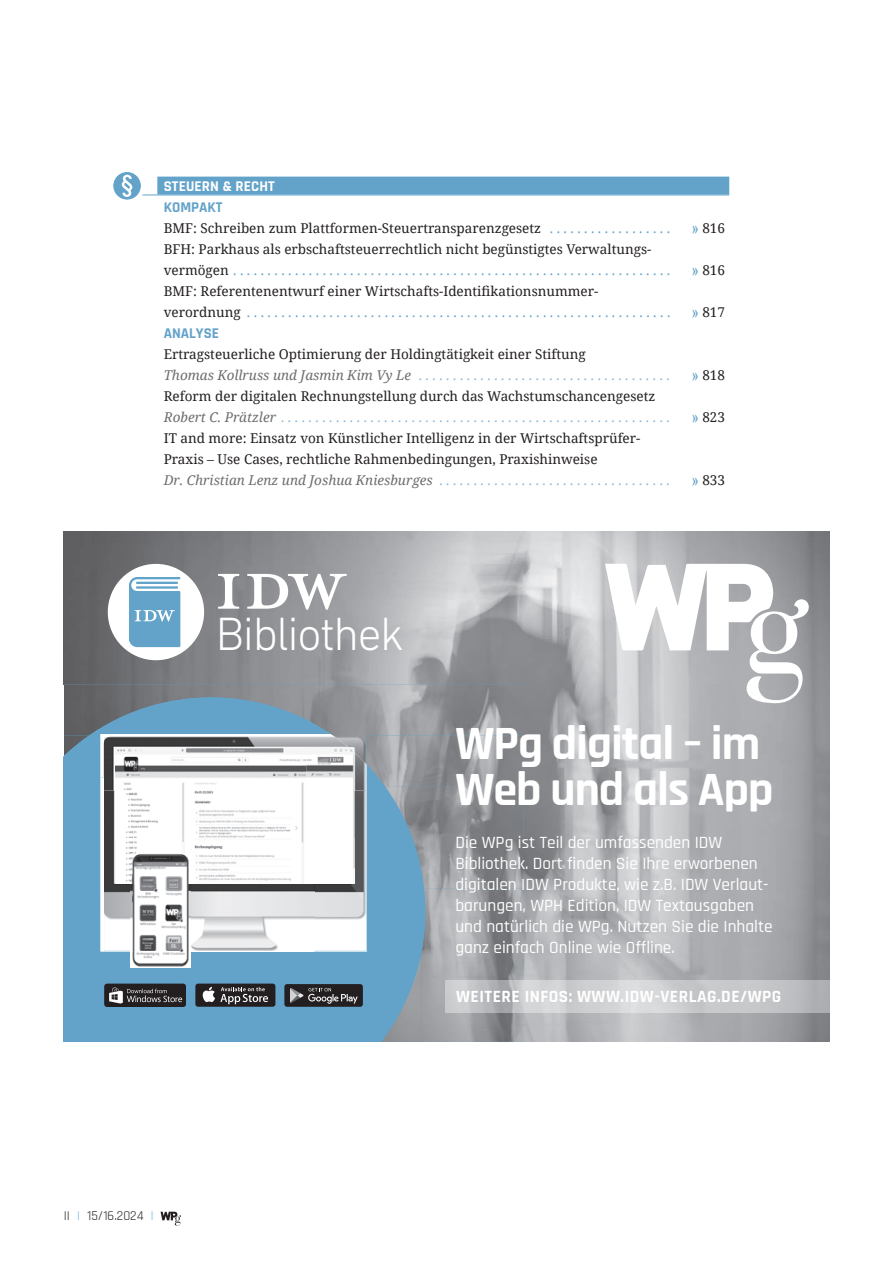
<style>
.page{position:relative;width:893px;height:1263px;background:#fff}
.page>*{position:absolute;margin:0;border:0;box-sizing:border-box;transform-origin:0 0}
.t1{font:700 48.3px/45.9px "Rajdhani";letter-spacing:-.02em;color:#fff}
.t2{font:300 47.55px "DIN Next LT Pro";letter-spacing:-.03em;color:#fff}
.t3{font:500 17.4px/21px "Rajdhani";color:#fff}
.t4{font:700 17.4px "Rajdhani";letter-spacing:.03em;color:#fff}
.t5{font:700 15px "Rajdhani";color:#63a3ca}
.t6{font:700 15px "Rajdhani";letter-spacing:.01em;color:#fff}
.t7{font:13.5px/21px "Noto Serif";color:#231f20}
.t8{font:13.5px "Rajdhani";color:#231f20}
.s1{color:#63a3ca}
.s2{font-size:20.25px;color:#63a3ca}
.s3{font-style:italic;color:#6c6d70}
.s4{font-style:italic;color:#90b9d8}
</style>
<div class="page">
<svg style="left:161px;top:1212px;width:20px;height:13px"></svg>
<div style="left:157px;top:177px;width:572px;height:18px;background:#63a3ca"></div>
<hr style="left:142px;top:195px;width:587px;height:1px;background:#63a3ca">
<div style="left:114px;top:173px;width:26px;height:26px;background:#63a3ca;border-radius:50%"></div>
<div style="left:114px;top:172px;width:27px;height:27px;border:1px solid #63a3ca;border-radius:50%"></div>
<svg style="left:122px;top:175px;width:10px;height:22px"></svg>
<img style="left:64px;top:532px;width:153px;height:152px">
<img style="left:217px;top:532px;width:612px;height:152px">
<img style="left:64px;top:684px;width:459px;height:51px">
<img style="left:523px;top:684px;width:153px;height:296px">
<img style="left:425px;top:735px;width:98px;height:52px">
<img style="left:425px;top:787px;width:98px;height:102px">
<img style="left:425px;top:889px;width:98px;height:153px">
<svg style="left:605px;top:564px;width:204px;height:140px"></svg>
<img style="left:445px;top:980px;width:384px;height:32px">
<svg style="left:64px;top:697px;width:361px;height:345px;background:#6d9ebd"></svg>
<svg style="left:247px;top:574px;width:100px;height:36px"></svg>
<svg style="left:218px;top:574px;width:21px;height:35px"></svg>
<div style="left:108px;top:564px;width:96px;height:96px;background:#fff;border-radius:50%"></div>
<svg style="left:129px;top:577px;width:51px;height:70px;background:#7bb1d2"></svg>
<img style="left:100px;top:734px;width:267px;height:43px">
<img style="left:100px;top:777px;width:31px;height:175px">
<img style="left:314px;top:777px;width:53px;height:175px">
<img style="left:190px;top:951px;width:124px;height:1px">
<img style="left:104px;top:737px;width:262px;height:53px">
<img style="left:104px;top:790px;width:27px;height:161px">
<img style="left:314px;top:790px;width:52px;height:161px">
<img style="left:190px;top:884px;width:71px;height:67px">
<img style="left:261px;top:884px;width:53px;height:67px">
<img style="left:115px;top:747px;width:96px;height:91px">
<img style="left:211px;top:747px;width:143px;height:91px">
<img style="left:115px;top:838px;width:239px;height:46px">
<img style="left:131px;top:884px;width:59px;height:83px">
<img style="left:131px;top:852px;width:59px;height:32px">
<div style="left:195px;top:983px;width:80px;height:24px;background:#231f20;border-radius:3px"></div>
<svg style="left:202px;top:987px;width:66px;height:17px"></svg>
<div style="left:284px;top:984px;width:79px;height:23px;background:#231f20;border-radius:3px"></div>
<svg style="left:290px;top:988px;width:68px;height:16px"></svg>
<div style="left:104px;top:984px;width:82px;height:23px;background:#231f20;border-radius:3px"></div>
<svg style="left:109px;top:987px;width:73px;height:16px"></svg>
<p class="t6" style="left:164px;top:177px;width:113px">STEUERN &amp; RECHT</p>
<p class="t5" style="left:164px;top:198px;width:60px">KOMPAKT</p>
<p class="t7" style="left:164px;top:217px;width:563px">BMF: Schreiben zum Plattformen-Steuertransparenzgesetz <span class="s1">. . . . . . . . . . . . . . . . . .</span> <span class="s2">»</span> 816<br>BFH: Parkhaus als erbschaftsteuerrechtlich nicht begünstigtes Verwaltungs-<br>vermögen <span class="s1">. . . . . . . . . . . . . . . . . . . . . . . . . . . . . . . . . . . . . . . . . . . . . . . . . . . . . . . . . . . . . . . .</span> <span class="s2">»</span> 816<br>BMF: Referentenentwurf einer Wirtschafts-Identifikationsnummer-<br>verordnung <span class="s1">. . . . . . . . . . . . . . . . . . . . . . . . . . . . . . . . . . . . . . . . . . . . . . . . . . . . . . . . . . . . . .</span> <span class="s2">»</span> 817</p>
<p class="t5" style="left:164px;top:324px;width:57px">ANALYSE</p>
<p class="t7" style="left:164px;top:343px;width:563px">Ertragsteuerliche Optimierung der Holdingtätigkeit einer Stiftung<br><span class="s3">Thomas Kollruss und Jasmin Kim Vy Le</span> <span class="s4">. . . . . . . . . . . . . . . . . . . . . . . . . . . . . . . . . . . . .</span> <span class="s2">»</span> 818<br>Reform der digitalen Rechnungstellung durch das Wachstumschancengesetz<br><span class="s3">Robert C. Prätzler</span> <span class="s4">. . . . . . . . . . . . . . . . . . . . . . . . . . . . . . . . . . . . . . . . . . . . . . . . . . . . . . . . .</span> <span class="s2">»</span> 823<br>IT and more: Einsatz von Künstlicher Intelligenz in der Wirtschaftsprüfer-<br>Praxis – Use Cases, rechtliche Rahmenbedingungen, Praxishinweise<br><span class="s3">Dr. Christian Lenz und Joshua Kniesburges</span> <span class="s4">. . . . . . . . . . . . . . . . . . . . . . . . . . . . . . . . . .</span> <span class="s2">»</span> 833</p>
<h2 class="t2" style="left:216px;top:606px;width:190px">Bibliothek</h2>
<h1 class="t1" style="left:455px;top:722px;width:320px">WPg digital – im<br>Web und als App</h1>
<p class="t3" style="left:455px;top:832px;width:319px">Die WPg ist Teil der umfassenden IDW Bibliothek. Dort finden Sie Ihre erworbenen digitalen IDW Produkte, wie z.B. IDW Verlaut&shy;barungen, WPH Edition, IDW Textausgaben und natürlich die WPg. Nutzen Sie die Inhalte ganz einfach Online wie Offline.</p>
<p class="t4" style="left:456px;top:986px;width:327px">WEITERE INFOS: WWW.IDW-VERLAG.DE/WPG</p>
<p class="t8" style="left:64px;top:1208px;width:91px">II <span class="s1">|</span> 15/16.2024 <span class="s1">|</span></p>
</div>
